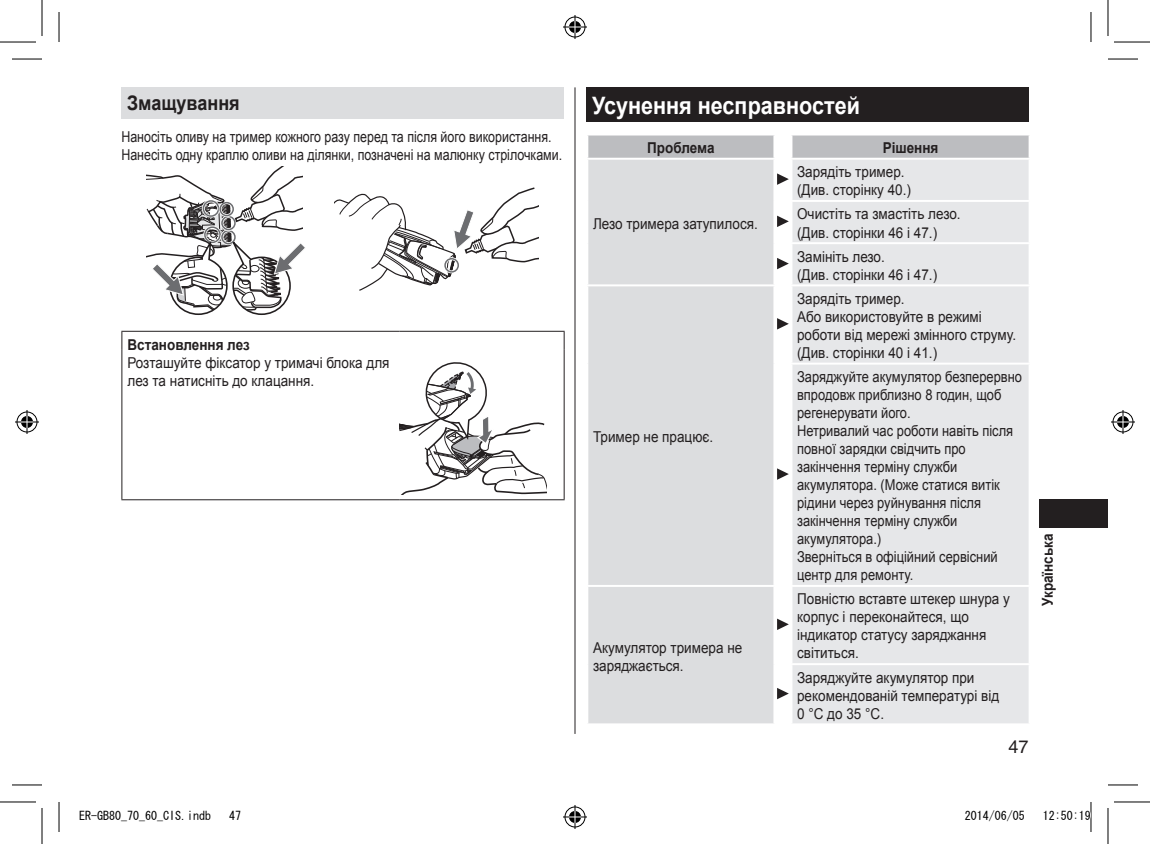
<style>
.page{position:relative;width:1150px;height:844px;background:#fff}
.page>*{position:absolute;margin:0;border:0;box-sizing:border-box;transform-origin:0 0}
.t1{font:700 24px "Arial";color:#fff;scale:.9 1}
.t2{font:700 20px "Arial";color:#231f20;scale:.9 1}
.t3{font:18px "Helvetica";color:#231f20}
.t4{font:15px/18px "Arial";color:#231f20;scale:.9 1}
.t5{font:15px/18px "Arial";color:#231f20;scale:.86 1}
.t6{font:15px/18px "Arial";color:#231f20;scale:.83 1}
.t7{font:700 15px "Arial";color:#231f20;scale:.9 1}
.t8{font:12px "MS Gothic";color:#000}
</style>
<div class="page">
<div style="left:1040px;top:499px;width:68px;height:29px;background:#231f20"></div>
<hr style="left:575px;top:87px;width:1px;height:647px;background:#231f20">
<div style="left:121px;top:87px;width:443px;height:32px;background:#dcdddf"></div>
<svg style="left:147px;top:166px;width:158px;height:149px"></svg>
<svg style="left:335px;top:187px;width:203px;height:104px"></svg>
<div style="left:444px;top:257px;width:16px;height:16px;border:3px solid #fff;border-radius:50%"></div>
<div style="left:444px;top:258px;width:15px;height:15px;border:2px solid #6c6d70;border-radius:50%"></div>
<hr style="left:121px;top:331px;width:279px;height:1px;background:#231f20">
<svg style="left:121px;top:332px;width:1px;height:18px"></svg>
<hr style="left:400px;top:331px;width:165px;height:1px;background:#231f20">
<hr style="left:121px;top:350px;width:1px;height:149px;background:#231f20">
<hr style="left:121px;top:499px;width:279px;height:1px;background:#231f20">
<hr style="left:400px;top:499px;width:165px;height:1px;background:#231f20">
<svg style="left:564px;top:332px;width:1px;height:18px"></svg>
<hr style="left:564px;top:350px;width:1px;height:149px;background:#231f20">
<svg style="left:400px;top:362px;width:147px;height:132px"></svg>
<div style="left:586px;top:87px;width:442px;height:35px;background:#231f20"></div>
<svg style="left:588px;top:135px;width:440px;height:23px"></svg>
<div style="left:588px;top:160px;width:185px;height:563px;background:#dcdddf"></div>
<div style="left:792px;top:160px;width:236px;height:563px;background:#e6e7e9"></div>
<hr style="left:773px;top:135px;width:2px;height:23px;background:#fff">
<hr style="left:586px;top:284px;width:189px;height:2px;background:#fff">
<hr style="left:586px;top:585px;width:189px;height:2px;background:#fff">
<hr style="left:790px;top:135px;width:2px;height:23px;background:#fff">
<hr style="left:790px;top:200px;width:240px;height:2px;background:#fff">
<hr style="left:790px;top:242px;width:240px;height:2px;background:#fff">
<hr style="left:790px;top:284px;width:240px;height:2px;background:#fff">
<hr style="left:790px;top:363px;width:240px;height:2px;background:#fff">
<hr style="left:790px;top:585px;width:240px;height:2px;background:#fff">
<hr style="left:790px;top:663px;width:240px;height:2px;background:#fff">
<svg style="left:777px;top:173px;width:12px;height:12px"></svg>
<svg style="left:777px;top:216px;width:12px;height:11px"></svg>
<svg style="left:777px;top:258px;width:12px;height:11px"></svg>
<svg style="left:777px;top:318px;width:12px;height:11px"></svg>
<svg style="left:777px;top:468px;width:12px;height:12px"></svg>
<svg style="left:777px;top:618px;width:12px;height:12px"></svg>
<svg style="left:777px;top:688px;width:12px;height:11px"></svg>
<hr style="left:12px;top:59px;width:30px;height:1px;background:#000">
<hr style="left:1108px;top:59px;width:30px;height:1px;background:#000">
<hr style="left:12px;top:784px;width:30px;height:1px;background:#000">
<hr style="left:1108px;top:784px;width:30px;height:1px;background:#000">
<hr style="left:59px;top:12px;width:1px;height:30px;background:#000">
<hr style="left:59px;top:802px;width:1px;height:30px;background:#000">
<hr style="left:1090px;top:12px;width:1px;height:30px;background:#000">
<hr style="left:1090px;top:802px;width:1px;height:30px;background:#000">
<hr style="left:0;top:42px;width:36px;height:1px;background:#000">
<hr style="left:1114px;top:42px;width:36px;height:1px;background:#000">
<hr style="left:0;top:801px;width:36px;height:1px;background:#000">
<hr style="left:1114px;top:801px;width:36px;height:1px;background:#000">
<hr style="left:42px;top:0;width:1px;height:36px;background:#000">
<hr style="left:42px;top:808px;width:1px;height:36px;background:#000">
<hr style="left:1107px;top:0;width:1px;height:36px;background:#000">
<hr style="left:1107px;top:808px;width:1px;height:36px;background:#000">
<svg style="left:563px;top:15px;width:24px;height:24px"></svg>
<svg style="left:563px;top:805px;width:24px;height:24px"></svg>
<svg style="left:15px;top:410px;width:24px;height:24px"></svg>
<svg style="left:1111px;top:410px;width:24px;height:24px"></svg>
<h2 class="t2" style="left:127px;top:90px;width:127px">Змащування</h2>
<p class="t6" style="left:121px;top:128px;width:533px">Наносіть оливу на тример кожного разу перед та після його використання.<br>Нанесіть одну краплю оливи на ділянки, позначені на малюнку стрілочками.</p>
<p class="t7" style="left:128px;top:335px;width:137px">Встановлення лез</p>
<p class="t4" style="left:128px;top:354px;width:293px">Розташуйте фіксатор у тримачі блока для лез та натисніть до клацання.</p>
<h1 class="t1" style="left:592px;top:89px;width:299px">Усунення несправностей</h1>
<p class="t7" style="left:647px;top:138px;width:76px">Проблема</p>
<p class="t7" style="left:883px;top:138px;width:63px">Рішення</p>
<p class="t4" style="left:593px;top:214px;width:185px">Лезо тримера затупилося.</p>
<p class="t4" style="left:593px;top:428px;width:135px">Тример не працює.</p>
<p class="t4" style="left:593px;top:638px;width:167px">Акумулятор тримера не заряджається.</p>
<p class="t4" style="left:797px;top:163px;width:128px">Зарядіть тример. (Див. сторінку 40.)</p>
<p class="t4" style="left:797px;top:205px;width:183px">Очистіть та змастіть лезо. (Див. сторінки 46 і 47.)</p>
<p class="t4" style="left:797px;top:248px;width:157px">Замініть лезо.<br>(Див. сторінки 46 і 47.)</p>
<p class="t4" style="left:797px;top:290px;width:245px">Зарядіть тример.<br>Або використовуйте в режимі роботи від мережі змінного струму. (Див. сторінки 40 і 41.)</p>
<p class="t5" style="left:797px;top:368px;width:263px">Заряджуйте акумулятор безперервно впродовж приблизно 8 годин, щоб регенерувати його.<br>Нетривалий час роботи навіть після повної зарядки свідчить про закінчення терміну служби акумулятора. (Може статися витік рідини через руйнування після закінчення терміну служби акумулятора.)<br>Зверніться в офіційний сервісний центр для ремонту.</p>
<p class="t4" style="left:797px;top:590px;width:238px">Повністю вставте штекер шнура у корпус і переконайтеся, що індикатор статусу заряджання світиться.</p>
<p class="t4" style="left:797px;top:668px;width:226px">Заряджуйте акумулятор при рекомендованій температурі від<br>0 °C до 35 °C.</p>
<p class="t3" style="left:1008px;top:736px;width:22px">47</p>
<p class="t7" style="left:1038px;top:606px;width:82px;rotate:-90deg">Українська</p>
<p class="t8" style="left:79px;top:809px;width:134px">ER-GB80_70_60_CIS.indb</p>
<p class="t8" style="left:229px;top:809px;width:13px">47</p>
<p class="t8" style="left:965px;top:809px;width:61px">2014/06/05</p>
<p class="t8" style="left:1043px;top:809px;width:49px">12:50:19</p>
</div>
